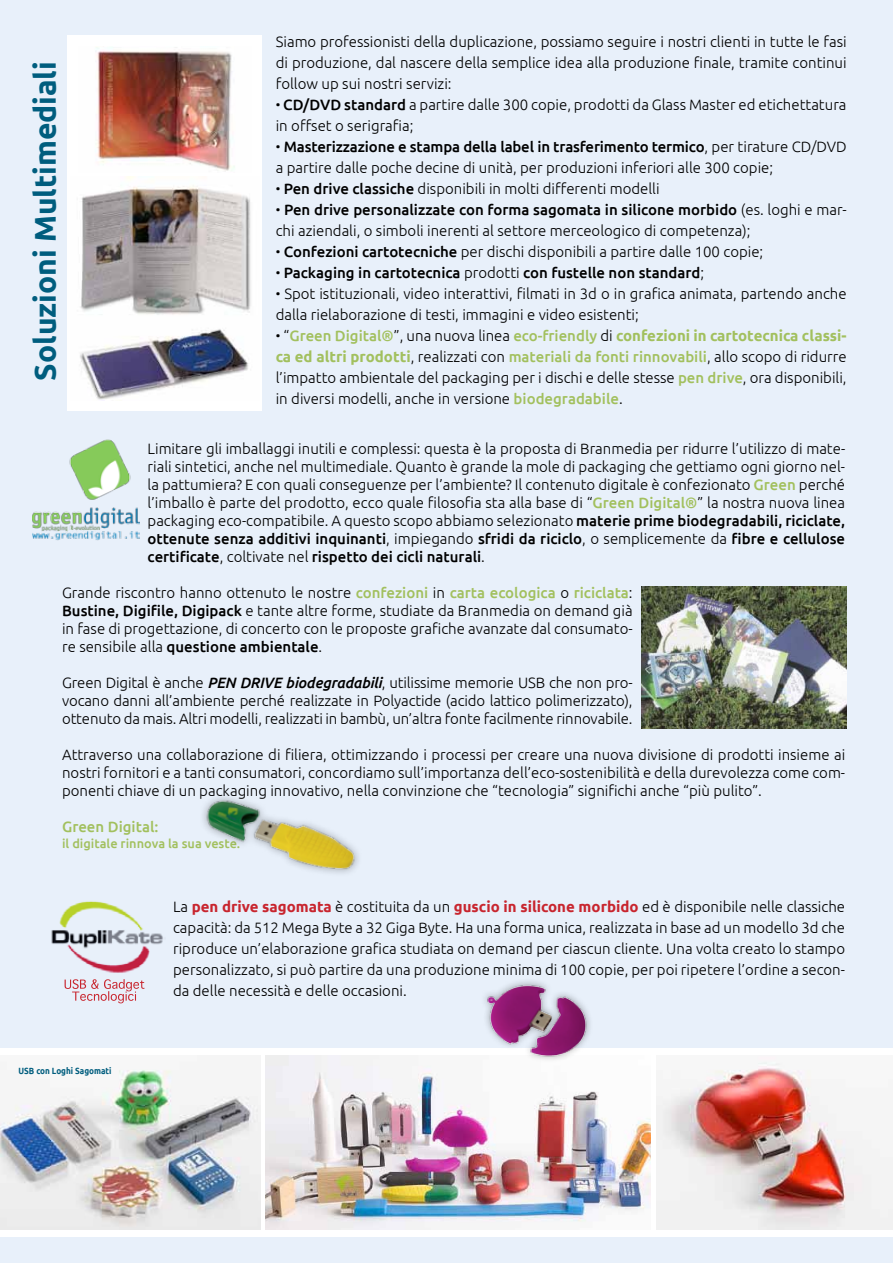
<style>
.page{position:relative;width:893px;height:1263px;background:#e8f0fa}
.page>*{position:absolute;margin:0;border:0;box-sizing:border-box;transform-origin:0 0}
.t1{font:700 30px "Ubuntu";color:#005d7e}
.t2{font:300 15px/21px "Ubuntu";color:#000;text-align:justify}
.t3{font:500 15px "Ubuntu";color:#000}
.t4{font:500 15px "Ubuntu";color:#a2c05e}
.t5{font:500 12.75px "Ubuntu";color:#a2c05e}
.t6{font:700 9px "Ubuntu";color:#005d7e;scale:.9 1}
.s1{font-family:"Sansation";font-weight:400}
.s2{font-weight:500}
.s3{font-weight:300}
.s4{font-weight:500;color:#a2c05e}
.s5{font-weight:700;color:#a2c05e}
.s6{font-weight:500;font-style:italic}
.s7{font-weight:700;color:#c8252e}
</style>
<div class="page">
<img style="left:51px;top:901px;width:112px;height:87px">
<svg style="left:65px;top:979px;width:79px;height:24px"></svg>
<div style="left:0;top:1049px;width:893px;height:188px;background:#fff"></div>
<img style="left:265px;top:1055px;width:386px;height:174px">
<img style="left:0;top:1069px;width:260px;height:160px">
<img style="left:656px;top:1057px;width:237px;height:172px">
<img style="left:481px;top:981px;width:114px;height:85px">
<img style="left:33px;top:439px;width:107px;height:102px">
<img style="left:641px;top:587px;width:205px;height:141px">
<img style="left:203px;top:797px;width:156px;height:76px">
<div style="left:67px;top:35px;width:195px;height:376px;background:#fff"></div>
<img style="left:96px;top:47px;width:139px;height:124px">
<img style="left:80px;top:176px;width:171px;height:139px">
<img style="left:80px;top:329px;width:168px;height:71px">
<h1 class="t1" style="left:27px;top:381px;width:321px;rotate:-90deg">Soluzioni Multimediali</h1>
<p class="t2" style="left:276px;top:31px;width:572px">Siamo professionisti della duplicazione, possiamo seguire i nostri clienti in tutte le fasi di produzione, dal nascere della semplice idea alla produzione finale, tramite continui follow up sui nostri servizi:</p>
<p class="t2" style="left:276px;top:94px;width:572px"><span class="s1">•</span> <span class="s2">CD/DVD standard</span> a partire dalle 300 copie, prodotti da Glass Master ed etichettatura in offset o serigrafia;</p>
<p class="t2" style="left:276px;top:136px;width:572px"><span class="s1">•</span> <span class="s2">Masterizzazione e stampa della label in trasferimento termico</span>, per tirature CD/DVD a partire dalle poche decine di unità, per produzioni inferiori alle 300 copie;</p>
<p class="t2" style="left:276px;top:178px;width:385px"><span class="s1">•</span> <span class="s2">Pen drive classiche</span> disponibili in molti differenti modelli</p>
<p class="t2" style="left:276px;top:199px;width:572px"><span class="s1">•</span> <span class="s2">Pen drive personalizzate con forma sagomata in silicone morbido</span> (es. loghi e mar&shy;chi aziendali, o simboli inerenti al settore merceologico di competenza);</p>
<p class="t2" style="left:276px;top:241px;width:489px"><span class="s1">•</span> <span class="s2">Confezioni cartotecniche</span> per dischi disponibili a partire dalle 100 copie;</p>
<p class="t3" style="left:276px;top:263px;width:430px"><span class="s1">•</span> Packaging in cartotecnica <span class="s3">prodotti</span> con fustelle non standard<span class="s3">;</span></p>
<p class="t2" style="left:276px;top:283px;width:572px"><span class="s1">•</span> Spot istituzionali, video interattivi, filmati in 3d o in grafica animata, partendo anche dalla rielaborazione di testi, immagini e video esistenti;</p>
<p class="t2" style="left:276px;top:325px;width:572px"><span class="s1">•</span> “<span class="s4">Green Digital®</span>”, una nuova linea <span class="s4">eco-friendly</span> di <span class="s5">confezioni in cartotecnica classi&shy;ca ed altri prodotti</span>, realizzati con <span class="s4">materiali da fonti rinnovabili</span>, allo scopo di ridurre l’impatto ambientale del packaging per i dischi e delle stesse <span class="s4">pen drive</span>, ora disponibili, in diversi modelli, anche in versione <span class="s4">biodegradabile</span>.</p>
<p class="t2" style="left:148px;top:440px;width:699px;line-height:18px">Limitare gli imballaggi inutili e complessi: questa è la proposta di Branmedia per ridurre l’utilizzo di mate&shy;riali sintetici, anche nel multimediale. Quanto è grande la mole di packaging che gettiamo ogni giorno nel&shy;la pattumiera? E con quali conseguenze per l’ambiente? Il contenuto digitale è confezionato <span class="s4">Green</span> perché l’imballo è parte del prodotto, ecco quale filosofia sta alla base di “<span class="s4">Green Digital®</span>” la nostra nuova linea packaging eco-compatibile. A questo scopo abbiamo selezionato <span class="s2">materie prime biodegradabili, riciclate, ottenute senza additivi inquinanti</span>, impiegando <span class="s2">sfridi da riciclo</span>, o semplicemente da <span class="s2">fibre e cellulose certificate</span>, coltivate nel <span class="s2">rispetto dei cicli naturali</span>.</p>
<p class="t2" style="left:62px;top:584px;width:572px;line-height:18px">Grande riscontro hanno ottenuto le nostre <span class="s4">confezioni</span> in <span class="s4">carta ecologica</span> o <span class="s4">riciclata</span>:<br><span class="s2">Bustine, Digifile, Digipack</span> e tante altre forme, studiate da Branmedia on demand già in fase di progettazione, di concerto con le proposte grafiche avanzate dal consumato&shy;re sensibile alla <span class="s2">questione ambientale</span>.</p>
<p class="t2" style="left:62px;top:674px;width:572px;line-height:18px">Green Digital è anche <span class="s6">PEN DRIVE biodegradabili</span>, utilissime memorie USB che non pro&shy;vocano danni all’ambiente perché realizzate in Polyactide (acido lattico polimerizzato), ottenuto da mais. Altri modelli, realizzati in bambù, un’altra fonte facilmente rinnovabile.</p>
<p class="t2" style="left:62px;top:746px;width:785px;line-height:18px">Attraverso una collaborazione di filiera, ottimizzando i processi per creare una nuova divisione di prodotti insieme ai nostri fornitori e a tanti consumatori, concordiamo sull’importanza dell’eco-sostenibilità e della durevolezza come com&shy;ponenti chiave di un packaging innovativo, nella convinzione che “tecnologia” significhi anche “più pulito”.</p>
<p class="t4" style="left:62px;top:818px;width:98px">Green Digital:</p>
<p class="t5" style="left:62px;top:835px;width:180px">il digitale rinnova la sua veste.</p>
<p class="t6" style="left:19px;top:1065px;width:105px">USB con Loghi Sagomati</p>
<p class="t2" style="left:173px;top:895px;width:673px">La <span class="s7">pen drive sagomata</span> è costituita da un <span class="s7">guscio in silicone morbido</span> ed è disponibile nelle classiche capacità: da 512 Mega Byte a 32 Giga Byte. Ha una forma unica, realizzata in base ad un modello 3d che riproduce un’elaborazione grafica studiata on demand per ciascun cliente. Una volta creato lo stampo personalizzato, si può partire da una produzione minima di 100 copie, per poi ripetere l’ordine a secon&shy;da delle necessità e delle occasioni.</p>
</div>
